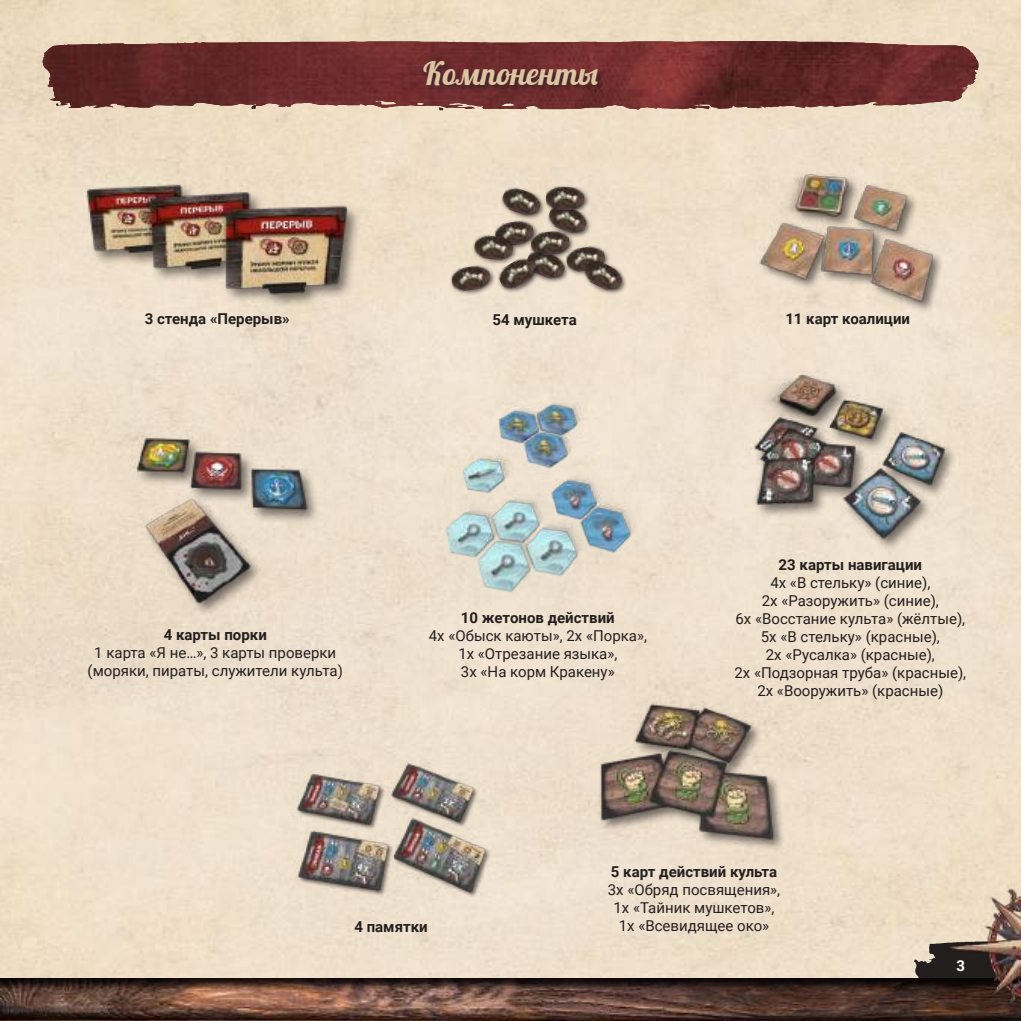
<style>
.page{position:relative;width:1021px;height:1021px;background:#fff}
.page>*{position:absolute;margin:0;border:0;box-sizing:border-box;transform-origin:0 0}
.t1{font:31.5px "Lobster";color:#dcc4a4}
.t2{font:15px/18px "Roboto";color:#241f1f;text-align:center}
.t3{font:700 15px "Roboto";color:#241f1f}
.t4{font:700 15px "Roboto";color:#fff}
</style>
<div class="page">
<img style="left:0;top:0;width:1020px;height:977px">
<svg style="left:914px;top:939px;width:30px;height:38px"></svg>
<svg style="left:0;top:977px;width:944px;height:43px;background:#593f35"></svg>
<img style="left:944px;top:858px;width:76px;height:162px">
<svg style="left:42px;top:41px;width:936px;height:69px;background:#743a38"></svg>
<img style="left:78px;top:41px;width:638px;height:4px">
<svg style="left:98px;top:44px;width:3px;height:4px"></svg>
<svg style="left:251px;top:106px;width:5px;height:3px"></svg>
<div style="left:422px;top:60px;width:182px;height:31px;background:#241f1f;opacity:.6"></div>
<div style="left:85px;top:182px;width:276px;height:126px;background:#efe0cc"></div>
<img style="left:70px;top:173px;width:294px;height:132px">
<div style="left:747px;top:373px;width:210px;height:179px;background:#eee1cd"></div>
<img style="left:744px;top:346px;width:207px;height:206px">
<img style="left:104px;top:397px;width:222px;height:221px">
<img style="left:292px;top:737px;width:198px;height:168px">
<div style="left:598px;top:702px;width:187px;height:149px;background:#ecddc8"></div>
<img style="left:597px;top:678px;width:184px;height:184px">
<div style="left:758px;top:170px;width:186px;height:143px;background:#241f1f;opacity:.6"></div>
<img style="left:758px;top:146px;width:178px;height:169px">
<img style="left:434px;top:444px;width:207px;height:154px">
<img style="left:489px;top:392px;width:98px;height:83px">
<div style="left:492px;top:219px;width:47px;height:32px;background:#241f1f;opacity:.75"></div>
<img style="left:493px;top:219px;width:42px;height:29px">
<div style="left:524px;top:249px;width:45px;height:34px;background:#f0e3d0"></div>
<img style="left:524px;top:247px;width:43px;height:35px">
<div style="left:471px;top:233px;width:47px;height:32px;background:#241f1f;opacity:.75"></div>
<img style="left:473px;top:234px;width:41px;height:27px">
<div style="left:528px;top:229px;width:47px;height:32px;background:#241f1f;opacity:.75"></div>
<img style="left:530px;top:230px;width:40px;height:26px">
<div style="left:496px;top:256px;width:45px;height:37px;background:#241f1f;opacity:.75"></div>
<img style="left:495px;top:253px;width:44px;height:39px">
<div style="left:564px;top:244px;width:46px;height:32px;background:#241f1f;opacity:.75"></div>
<img style="left:565px;top:244px;width:41px;height:29px">
<div style="left:582px;top:259px;width:45px;height:36px;background:#241f1f;opacity:.75"></div>
<img style="left:581px;top:257px;width:44px;height:37px">
<div style="left:546px;top:203px;width:45px;height:35px;background:#241f1f;opacity:.75"></div>
<img style="left:545px;top:216px;width:44px;height:21px">
<div style="left:543px;top:184px;width:47px;height:32px;background:#241f1f;opacity:.75"></div>
<img style="left:545px;top:186px;width:39px;height:24px">
<div style="left:500px;top:186px;width:45px;height:34px;background:#241f1f;opacity:.75"></div>
<img style="left:499px;top:185px;width:44px;height:34px">
<div style="left:449px;top:263px;width:46px;height:33px;background:#241f1f;opacity:.75"></div>
<img style="left:450px;top:264px;width:41px;height:29px">
<p class="t3" style="left:145px;top:308px;width:146px">3 стенда «Перерыв»</p>
<h1 class="t1" style="left:423px;top:53px;width:176px">Компоненты</h1>
<p class="t3" style="left:492px;top:309px;width:86px">54 мушкета</p>
<p class="t3" style="left:785px;top:308px;width:126px">11 карт коалиции</p>
<p class="t3" style="left:164px;top:624px;width:105px">4 карты порки</p>
<p class="t2" style="left:88px;top:643px;width:257px">1 карта «Я не…», 3 карты проверки (моряки, пираты, служители культа)</p>
<p class="t3" style="left:461px;top:607px;width:155px">10 жетонов действий</p>
<p class="t2" style="left:429px;top:626px;width:220px">4х «Обыск каюты», 2х «Порка»,<br>1х «Отрезание языка»,<br>3х «На корм Кракену»</p>
<p class="t3" style="left:778px;top:554px;width:145px">23 карты навигации</p>
<p class="t2" style="left:734px;top:573px;width:233px">4х «В стельку» (синие),<br>2х «Разоружить» (синие),<br>6х «Восстание культа» (жёлтые),<br>5х «В стельку» (красные),<br>2х «Русалка» (красные),<br>2х «Подзорная труба» (красные),<br>2х «Вооружить» (красные)</p>
<p class="t3" style="left:354px;top:915px;width:75px">4 памятки</p>
<p class="t3" style="left:611px;top:861px;width:168px">5 карт действий культа</p>
<p class="t2" style="left:608px;top:880px;width:174px">3х «Обряд посвящения»,<br>1х «Тайник мушкетов»,<br>1х «Всевидящее око»</p>
<p class="t4" style="left:956px;top:954px;width:10px">3</p>
</div>
